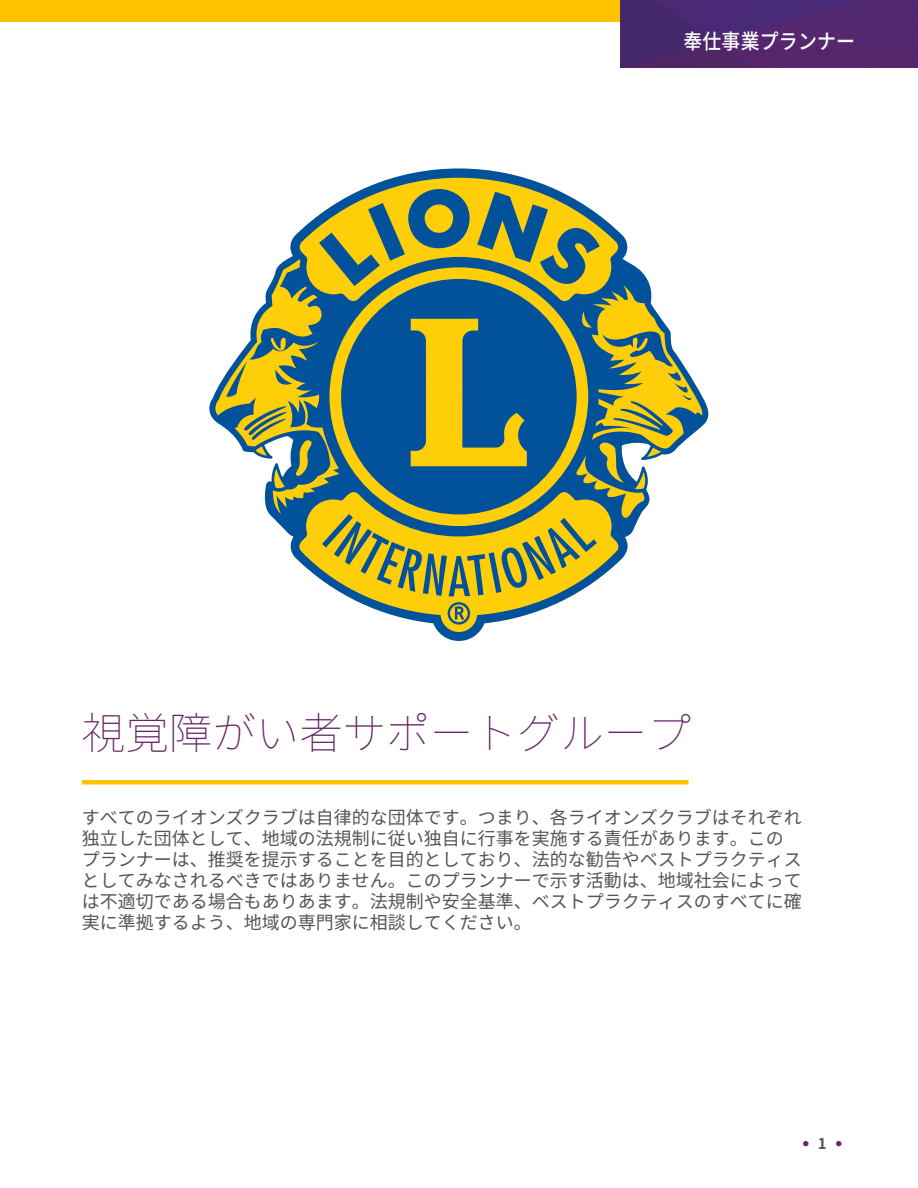
<style>
.page{position:relative;width:918px;height:1188px;background:#fff}
.page>*{position:absolute;margin:0;border:0;box-sizing:border-box;transform-origin:0 0}
.t1{font:100 43.5px "Noto Sans CJ Kjp";color:#672667}
.t2{font:500 21px "Noto Sans CJ Kjp";letter-spacing:.01em;color:#fff;scale:.9 1}
.t3{font:18px/21px "Noto Sans CJ Kjp";color:#54555a}
.t4{font:100 15px "Helvetica Neue LT Std";color:#672667}
.s1{font-family:"Noto Sans CJ Kjp";font-weight:700;color:#54555a}
</style>
<div class="page">
<div style="left:0;top:0;width:918px;height:21px;background:#fec200"></div>
<img style="left:620px;top:0;width:298px;height:68px">
<hr style="left:82px;top:780px;width:606px;height:4px;background:#fec200">
<svg style="left:209px;top:168px;width:499px;height:473px"></svg>
<p class="t2" style="left:683px;top:29px;width:192px">奉仕事業プランナー</p>
<h1 class="t1" style="left:82px;top:709px;width:611px">視覚障がい者サポートグループ</h1>
<p class="t3" style="left:82px;top:807px;width:721px">すべてのライオンズクラブは自律的な団体です。つまり、各ライオンズクラブはそれぞれ独立した団体として、地域の法規制に従い独自に行事を実施する責任があります。このプランナーは、推奨を提示することを目的としており、法的な勧告やベストプラクティスとしてみなされるべきではありません。このプランナーで示す活動は、地域社会によっては不適切である場合もありあます。法規制や安全基準、ベストプラクティスのすべてに確実に準拠するよう、地域の専門家に相談してください。</p>
<p class="t4" style="left:802px;top:1135px;width:42px">• <span class="s1">1</span> •</p>
</div>
